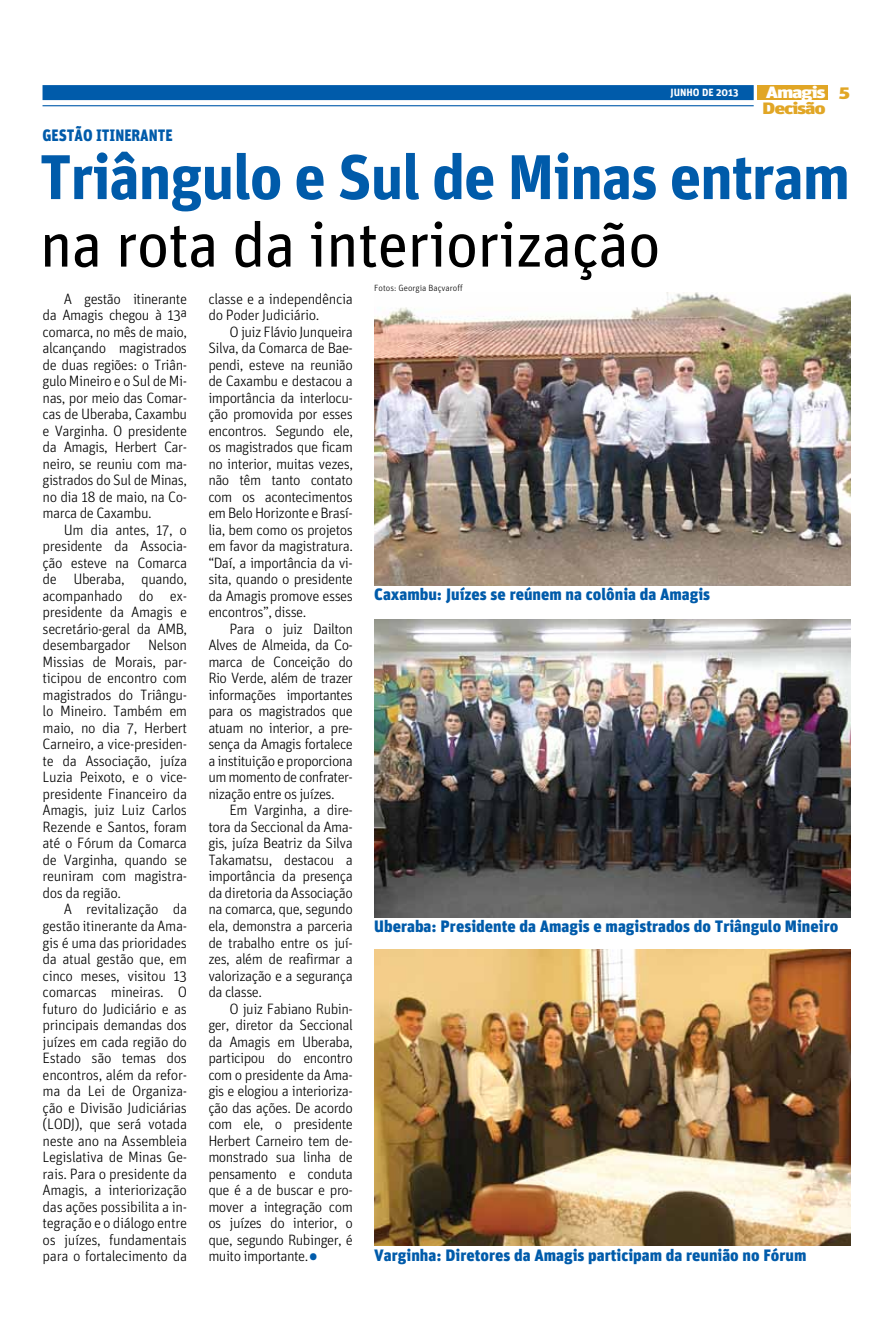
<style>
.page{position:relative;width:893px;height:1319px;background:#fff}
.page>*{position:absolute;margin:0;border:0;box-sizing:border-box;transform-origin:0 0}
.t1{font:700 63px "Unit";letter-spacing:-.02em;color:#005baa}
.t2{font:63px "Unit";letter-spacing:-.02em;color:#000}
.t3{font:300 37.5px "Unit";color:#005baa}
.t4{font:900 16.5px "Unit";color:#005baa}
.t5{font:900 16.5px "Unit";color:#005baa;scale:.9 1}
.t6{font:900 16.5px "Unit";color:#e1a625;scale:1.33 1}
.t7{font:900 16.5px "Unit";color:#fff;scale:1.33 1}
.t8{font:300 15px/16.5px "Unit";letter-spacing:-.035em;color:#000;text-align:justify}
.t9{font:700 10.5px "Unit";color:#fff}
.t10{font:300 9px "Unit";color:#000}
</style>
<div class="page">
<div style="left:757px;top:85px;width:71px;height:15px;background:#e1a625"></div>
<div style="left:43px;top:85px;width:711px;height:15px;background:#005baa"></div>
<hr style="left:43px;top:105px;width:711px;height:1px;background:#005baa">
<img style="left:374px;top:292px;width:476px;height:293px">
<img style="left:374px;top:619px;width:476px;height:297px">
<img style="left:374px;top:949px;width:476px;height:296px">
<p class="t5" style="left:43px;top:125px;width:146px">Gestão Itinerante</p>
<p class="t7" style="left:766px;top:82px;width:47px">Amagis</p>
<p class="t6" style="left:762px;top:98px;width:49px">Decisão</p>
<p class="t9" style="left:670px;top:85px;width:70px">JUNHO de 2013</p>
<p class="t6" style="left:839px;top:82px;width:10px">5</p>
<h1 class="t1" style="left:40px;top:139px;width:812px">Triângulo e Sul de Minas entram</h1>
<h1 class="t2" style="left:40px;top:208px;width:623px">na rota da interiorização</h1>
<p class="t8" style="left:43px;top:290px;width:146px;text-indent:21px">A gestão itinerante da Amagis chegou à 13ª comarca, no mês de maio, alcançando magistrados de duas regiões: o Triân&shy;gulo Mineiro e o Sul de Mi&shy;nas, por meio das Comar&shy;cas de Uberaba, Caxambu e Varginha. O presidente da Amagis, Herbert Car&shy;neiro, se reuniu com ma&shy;gistrados do Sul de Minas, no dia 18 de maio, na Co&shy;marca de Caxambu.</p>
<p class="t8" style="left:43px;top:521px;width:146px;text-indent:21px">Um dia antes, 17, o presidente da Associa&shy;ção esteve na Comarca de Uberaba, quando, acompanhado do ex&shy;presidente da Amagis e secretário-geral da AMB, desembargador Nelson Missias de Morais, par&shy;ticipou de encontro com magistrados do Triângu&shy;lo Mineiro. Também em maio, no dia 7, Herbert Carneiro, a vice-presiden&shy;te da Associação, juíza Luzia Peixoto, e o vice&shy;presidente Financeiro da Amagis, juiz Luiz Carlos Rezende e Santos, foram até o Fórum da Comarca de Varginha, quando se reuniram com magistra&shy;dos da região.</p>
<p class="t8" style="left:43px;top:900px;width:146px;text-indent:21px">A revitalização da gestão itinerante da Ama&shy;gis é uma das prioridades da atual gestão que, em cinco meses, visitou 13 comarcas mineiras. O futuro do Judiciário e as principais demandas dos juízes em cada região do Estado são temas dos encontros, além da refor&shy;ma da Lei de Organiza&shy;ção e Divisão Judiciárias (LODJ), que será votada neste ano na Assembleia Legislativa de Minas Ge&shy;rais. Para o presidente da Amagis, a interiorização das ações possibilita a in&shy;tegração e o diálogo entre os juízes, fundamentais para o fortalecimento da</p>
<p class="t8" style="left:208px;top:290px;width:146px">classe e a independência do Poder Judiciário.</p>
<p class="t8" style="left:208px;top:323px;width:146px;text-indent:21px">O juiz Flávio Junqueira Silva, da Comarca de Bae&shy;pendi, esteve na reunião de Caxambu e destacou a importância da interlocu&shy;ção promovida por esses encontros. Segundo ele, os magistrados que ficam no interior, muitas vezes, não têm tanto contato com os acontecimentos em Belo Horizonte e Brasí&shy;lia, bem como os projetos em favor da magistratura. “Daí, a importância da vi&shy;sita, quando o presidente da Amagis promove esses encontros”, disse.</p>
<p class="t8" style="left:208px;top:620px;width:146px;text-indent:21px">Para o juiz Dailton Alves de Almeida, da Co&shy;marca de Conceição do Rio Verde, além de trazer informações importantes para os magistrados que atuam no interior, a pre&shy;sença da Amagis fortalece a instituição e proporciona um momento de confrater&shy;nização entre os juízes.</p>
<p class="t8" style="left:208px;top:801px;width:146px;text-indent:21px">Em Varginha, a dire&shy;tora da Seccional da Ama&shy;gis, juíza Beatriz da Silva Takamatsu, destacou a importância da presença da diretoria da Associação na comarca, que, segundo ela, demonstra a parceria de trabalho entre os juí&shy;zes, além de reafirmar a valorização e a segurança da classe.</p>
<p class="t8" style="left:208px;top:999px;width:146px;text-indent:21px">O juiz Fabiano Rubin&shy;ger, diretor da Seccional da Amagis em Uberaba, participou do encontro com o presidente da Ama&shy;gis e elogiou a interioriza&shy;ção das ações. De acordo com ele, o presidente Herbert Carneiro tem de&shy;monstrado sua linha de pensamento e conduta que é a de buscar e pro&shy;mover a integração com os juízes do interior, o que, segundo Rubinger, é muito importante.</p>
<h2 class="t3" style="left:308px;top:1233px;width:13px">•</h2>
<p class="t10" style="left:374px;top:282px;width:90px">Fotos: Georgia Baçvaroff</p>
<p class="t4" style="left:374px;top:584px;width:337px">Caxambu: Juízes se reúnem na colônia da Amagis</p>
<p class="t4" style="left:374px;top:915px;width:466px">Uberaba: Presidente da Amagis e magistrados do Triângulo Mineiro</p>
<p class="t4" style="left:374px;top:1244px;width:434px">Varginha: Diretores da Amagis participam da reunião no Fórum</p>
</div>
